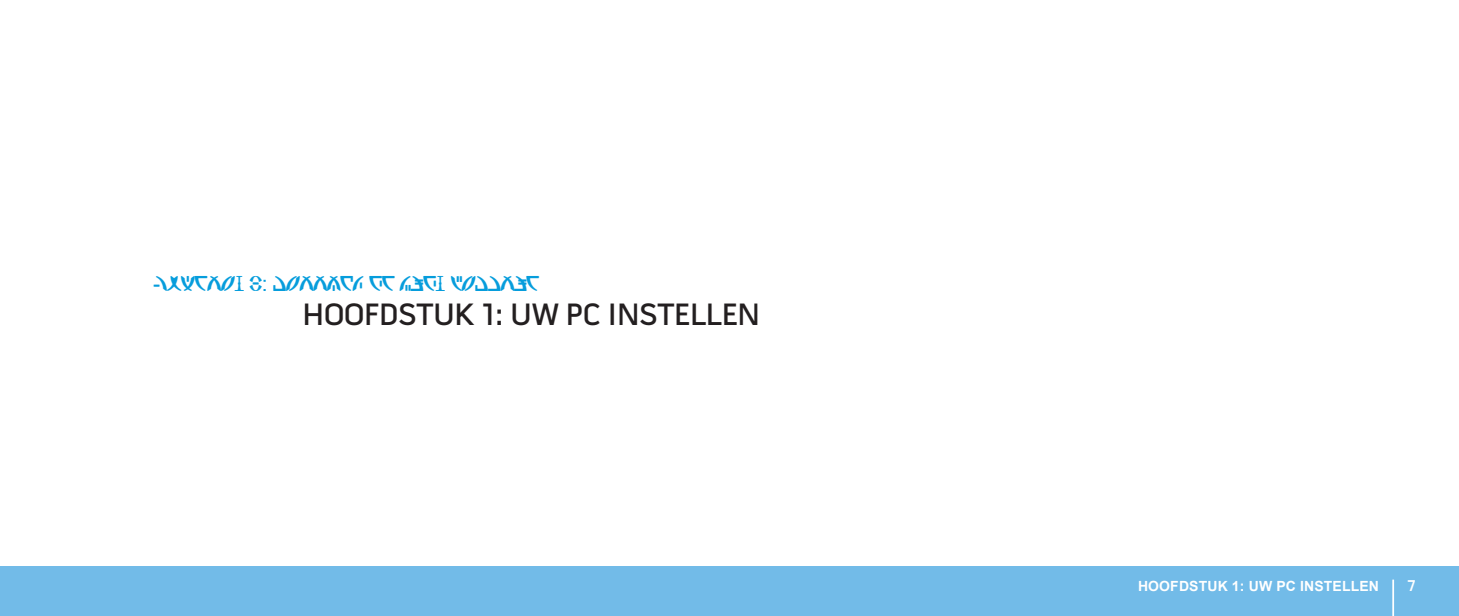
<style>
.page{position:relative;width:1459px;height:616px;background:#fff}
.page>*{position:absolute;margin:0;border:0;box-sizing:border-box;transform-origin:0 0}
.t1{font:600 31.5px "Pill Gothic 600 mg";color:#231f20}
.t2{font:21px "Aliencaret";color:#069ddc}
.t3{font:500 15.75px "Pill Alt 600 mg";color:#fff}
.t4{font:700 14px "Arial";letter-spacing:.01em;color:#fff}
</style>
<div class="page">
<div style="left:0;top:566px;width:1458px;height:49px;background:#72bbe8"></div>
<hr style="left:1392px;top:579px;width:2px;height:36px;background:#fff">
<p class="t2" style="left:154px;top:270px;width:387px">CHAPTER 1: SETTING UP YOUR DESKTOP</p>
<h1 class="t1" style="left:302px;top:301px;width:459px">HOOFDSTUK 1: UW PC INSTELLEN</h1>
<p class="t4" style="left:1138px;top:576px;width:12px">HOO</p>
<p class="t4" style="left:1170px;top:576px;width:208px">FDSTUK 1: UW PC INSTELLEN</p>
<p class="t3" style="left:1407px;top:576px;width:9px">7</p>
</div>
